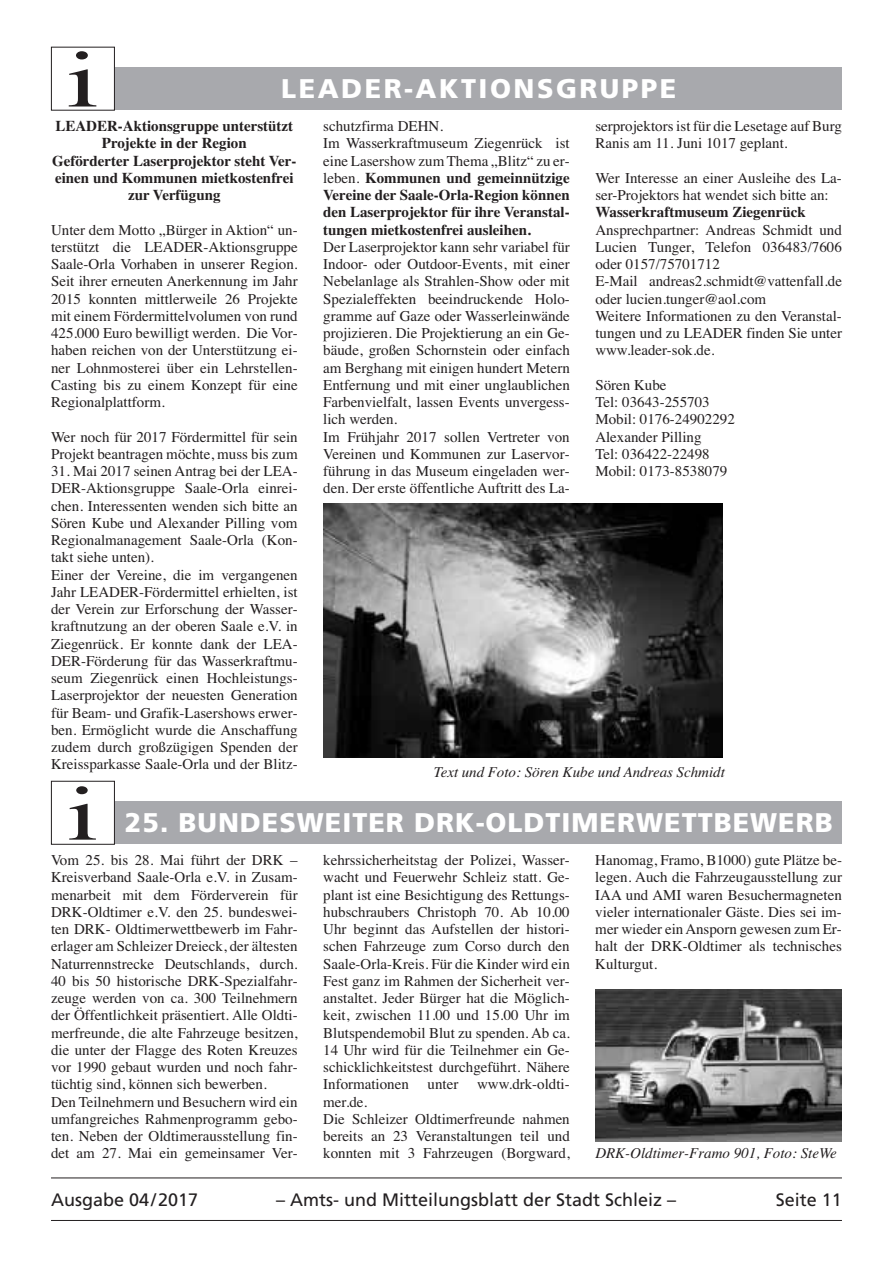
<style>
.page{position:relative;width:893px;height:1263px;background:#fff}
.page>*{position:absolute;margin:0;border:0;box-sizing:border-box;transform-origin:0 0}
.t1{font:900 27px "Frutiger";letter-spacing:.035em;color:#fff}
.t2{font:900 27px "Frutiger";letter-spacing:.09em;color:#fff}
.t3{font:18px "Frutiger";color:#231f20}
.t4{font:15px/17.2px "Times";color:#231f20}
.t5{font:700 15px/17.2px "Times";color:#231f20;text-align:center}
.t6{font:italic 15px "Times";color:#231f20}
.s1{font-weight:400}
</style>
<div class="page">
<hr style="left:51px;top:1177px;width:791px;height:1px;background:#231f20">
<hr style="left:51px;top:1220px;width:791px;height:1px;background:#231f20">
<div style="left:51px;top:67px;width:791px;height:43px;background:#a8a9ad"></div>
<div style="left:51px;top:47px;width:63px;height:63px;background:#fff"></div>
<svg style="left:69px;top:51px;width:27px;height:55px"></svg>
<div style="left:51px;top:47px;width:64px;height:64px;border:1px solid #231f20"></div>
<img style="left:323px;top:504px;width:400px;height:254px">
<div style="left:51px;top:801px;width:791px;height:43px;background:#a8a9ad"></div>
<div style="left:51px;top:781px;width:63px;height:63px;background:#fff"></div>
<svg style="left:69px;top:786px;width:27px;height:54px"></svg>
<div style="left:51px;top:781px;width:64px;height:64px;border:1px solid #231f20"></div>
<img style="left:595px;top:989px;width:247px;height:153px">
<h1 class="t2" style="left:281px;top:78px;width:397px">LEADER-AKTIONSGRUPPE</h1>
<p class="t5" style="left:52px;top:119px;width:246px">LEADER-Aktionsgruppe unterstützt<br>Projekte in der Region<br>Geförderter Laserprojektor steht Ver&shy;einen und Kommunen mietkostenfrei zur Verfügung</p>
<p class="t4" style="left:51px;top:222px;width:248px;text-align:justify">Unter dem Motto „Bürger in Aktion“ un&shy;terstützt die LEADER-Aktionsgruppe Saale-Orla Vorhaben in unserer Region.<br>Seit ihrer erneuten Anerkennung im Jahr 2015 konnten mittlerweile 26 Projekte mit einem Fördermittelvolumen von rund 425.000 Euro bewilligt werden. Die Vor&shy;haben reichen von der Unterstützung ei&shy;ner Lohnmosterei über ein Lehrstellen-Casting bis zu einem Konzept für eine Regionalplattform.</p>
<p class="t4" style="left:51px;top:429px;width:248px">Wer noch für 2017 Fördermittel für sein<br>Projekt beantragen möchte, muss bis zum</p>
<p class="t4" style="left:51px;top:464px;width:248px">31. Mai 2017 seinen Antrag bei der LEA-DER-Aktionsgruppe Saale-Orla einrei&shy;chen. Interessenten wenden sich bitte an Sören Kube und Alexander Pilling vom Regionalmanagement Saale-Orla (Kon&shy;takt siehe unten).<br>Einer der Vereine, die im vergangenen Jahr LEADER-Fördermittel erhielten, ist der Verein zur Erforschung der Wasser&shy;kraftnutzung an der oberen Saale e.V. in Ziegenrück. Er konnte dank der LEA-DER-Förderung für das Wasserkraftmu&shy;seum Ziegenrück einen Hochleistungs-Laserprojektor der neuesten Generation für Beam- und Grafik-Lasershows erwer&shy;ben. Ermöglicht wurde die Anschaffung zudem durch großzügigen Spenden der Kreissparkasse Saale-Orla und der Blitz-</p>
<p class="t5" style="left:323px;top:119px;width:248px;text-align:left"><span class="s1">schutzfirma DEHN.<br>Im Wasserkraftmuseum Ziegenrück ist eine Lasershow zum Thema „Blitz“ zu er&shy;leben.</span> Kommunen und gemeinnützige Vereine der Saale-Orla-Region können den Laserprojektor für ihre Veranstal&shy;tungen mietkostenfrei ausleihen.</p>
<p class="t4" style="left:323px;top:240px;width:248px">Der Laserprojektor kann sehr variabel für Indoor- oder Outdoor-Events, mit einer Nebelanlage als Strahlen-Show oder mit Spezialeffekten beeindruckende Holo&shy;gramme auf Gaze oder Wasserleinwände projizieren. Die Projektierung an ein Ge&shy;bäude, großen Schornstein oder einfach am Berghang mit einigen hundert Metern Entfernung und mit einer unglaublichen Farbenvielfalt, lassen Events unvergess&shy;lich werden.<br>Im Frühjahr 2017 sollen Vertreter von Vereinen und Kommunen zur Laservor&shy;führung in das Museum eingeladen wer&shy;den. Der erste öffentliche Auftritt des La-</p>
<p class="t4" style="left:595px;top:119px;width:248px">serprojektors ist für die Lesetage auf Burg<br>Ranis am 11. Juni 1017 geplant.</p>
<p class="t4" style="left:595px;top:171px;width:248px">Wer Interesse an einer Ausleihe des La&shy;ser-Projektors hat wendet sich bitte an:</p>
<p class="t5" style="left:595px;top:205px;width:212px">Wasserkraftmuseum Ziegenrück</p>
<p class="t4" style="left:595px;top:222px;width:248px">Ansprechpartner: Andreas Schmidt und Lucien Tunger, Telefon 036483/7606 oder 0157/75701712<br>E-Mail andreas2.schmidt@vattenfall.de oder lucien.tunger@aol.com<br>Weitere Informationen zu den Veranstal&shy;tungen und zu LEADER finden Sie unter www.leader-sok.de.</p>
<p class="t4" style="left:595px;top:378px;width:141px">Sören Kube<br>Tel: 03643-255703<br>Mobil: 0176-24902292<br>Alexander Pilling<br>Tel: 036422-22498<br>Mobil: 0173-8538079</p>
<p class="t6" style="left:434px;top:766px;width:293px">Text und Foto: Sören Kube und Andreas Schmidt</p>
<h1 class="t1" style="left:125px;top:812px;width:709px">25. BUNDESWEITER DRK-OLDTIMERWETTBEWERB</h1>
<p class="t4" style="left:51px;top:853px;width:248px">Vom 25. bis 28. Mai führt der DRK – Kreisverband Saale-Orla e.V. in Zusam&shy;menarbeit mit dem Förderverein für DRK-Oldtimer e.V. den 25. bundeswei&shy;ten DRK- Oldtimerwettbewerb im Fahr&shy;erlager am Schleizer Dreieck, der ältesten Naturrennstrecke Deutschlands, durch.<br>40 bis 50 historische DRK-Spezialfahr&shy;zeuge werden von ca. 300 Teilnehmern der Öffentlichkeit präsentiert. Alle Oldti&shy;merfreunde, die alte Fahrzeuge besitzen, die unter der Flagge des Roten Kreuzes vor 1990 gebaut wurden und noch fahr&shy;tüchtig sind, können sich bewerben.<br>Den Teilnehmern und Besuchern wird ein umfangreiches Rahmenprogramm gebo&shy;ten. Neben der Oldtimerausstellung fin&shy;det am 27. Mai ein gemeinsamer Ver-</p>
<p class="t4" style="left:323px;top:853px;width:248px">kehrssicherheitstag der Polizei, Wasser&shy;wacht und Feuerwehr Schleiz statt. Ge&shy;plant ist eine Besichtigung des Rettungs&shy;hubschraubers Christoph 70. Ab 10.00<br>Uhr beginnt das Aufstellen der histori&shy;schen Fahrzeuge zum Corso durch den Saale-Orla-Kreis. Für die Kinder wird ein Fest ganz im Rahmen der Sicherheit ver&shy;anstaltet. Jeder Bürger hat die Möglich&shy;keit, zwischen 11.00 und 15.00 Uhr im Blutspendemobil Blut zu spenden. Ab ca.<br>14 Uhr wird für die Teilnehmer ein Ge&shy;schicklichkeitstest durchgeführt. Nähere Informationen unter www.drk-oldti&shy;mer.de.<br>Die Schleizer Oldtimerfreunde nahmen bereits an 23 Veranstaltungen teil und konnten mit 3 Fahrzeugen (Borgward,</p>
<p class="t4" style="left:595px;top:853px;width:248px;text-align:justify">Hanomag, Framo, B1000) gute Plätze be&shy;legen. Auch die Fahrzeugausstellung zur IAA und AMI waren Besuchermagneten vieler internationaler Gäste. Dies sei im&shy;mer wieder ein Ansporn gewesen zum Er&shy;halt der DRK-Oldtimer als technisches Kulturgut.</p>
<p class="t6" style="left:595px;top:1148px;width:243px">DRK-Oldtimer-Framo 901, Foto: SteWe</p>
<p class="t3" style="left:51px;top:1193px;width:149px">Ausgabe 04/2017</p>
<p class="t3" style="left:276px;top:1193px;width:401px">– Amts- und Mitteilungsblatt der Stadt Schleiz –</p>
<p class="t3" style="left:776px;top:1193px;width:68px">Seite 11</p>
</div>
